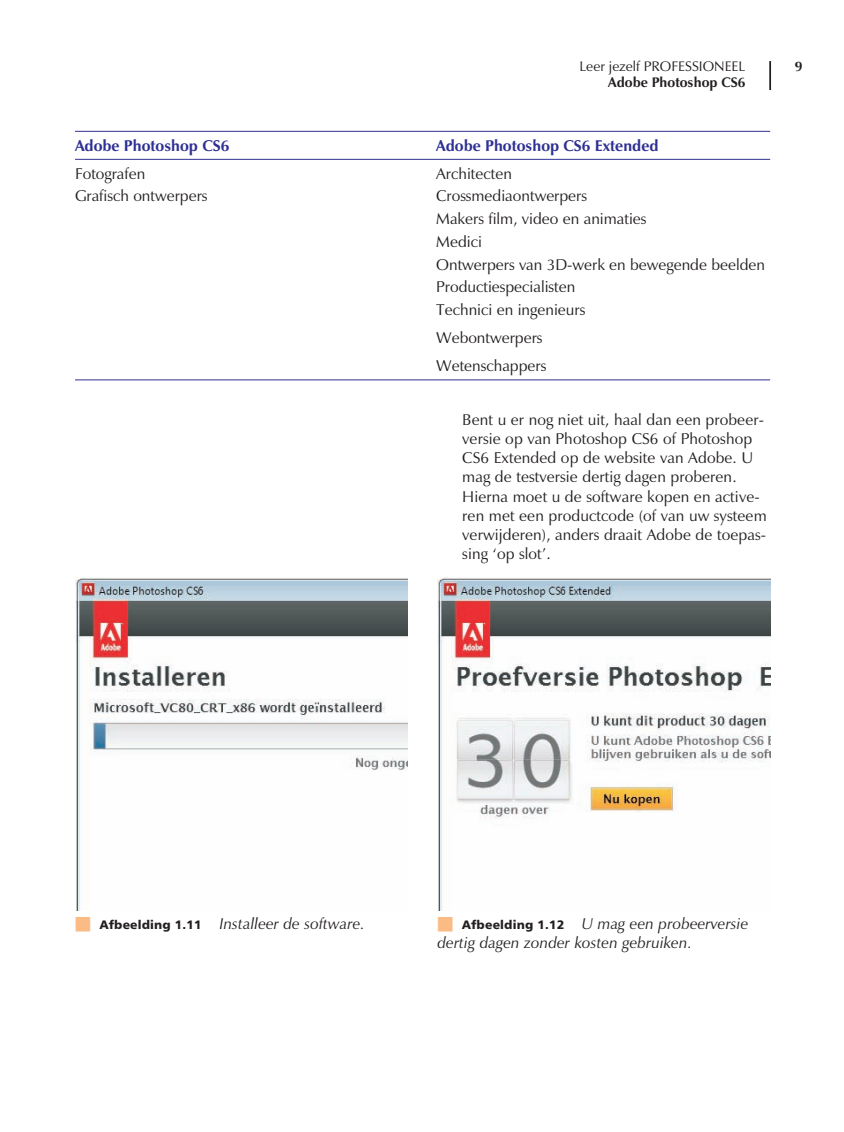
<style>
.page{position:relative;width:844px;height:1132px;background:#fff}
.page>*{position:absolute;margin:0;border:0;box-sizing:border-box;transform-origin:0 0}
.t1{font:15.75px/19.2px "Zapf Humanist 601 BT";letter-spacing:.005em;color:#231f20}
.t2{font:italic 15.75px/18.9px "Zapf Humanist 601 BT";letter-spacing:.01em;color:#231f20}
.t3{font:700 15.75px "Zapf Humanist 601 BT";color:#2e3092}
.t4{font:14px "Zapf Humanist 601 BT";color:#231f20}
.t5{font:700 14px "Zapf Humanist 601 BT";color:#231f20}
.s1{color:#fbbb85}
.s2{font-family:"Humanist 777 BT Black B";font-style:normal;font-size:12.25px}
</style>
<div class="page">
<svg style="left:769px;top:61px;width:1px;height:29px"></svg>
<hr style="left:75px;top:131px;width:694px;height:1px;background:#2e3092">
<hr style="left:75px;top:159px;width:694px;height:1px;background:#2e3092">
<hr style="left:75px;top:379px;width:694px;height:1px;background:#2e3092">
<img style="left:75px;top:577px;width:332px;height:333px">
<img style="left:437px;top:577px;width:332px;height:333px">
<p class="t4" style="left:579px;top:60px;width:167px">Leer jezelf PROFESSIONEEL</p>
<p class="t5" style="left:608px;top:77px;width:139px">Adobe Photoshop CS6</p>
<p class="t3" style="left:75px;top:139px;width:156px">Adobe Photoshop CS6</p>
<p class="t3" style="left:436px;top:139px;width:224px">Adobe Photoshop CS6 Extended</p>
<p class="t1" style="left:75px;top:165px;width:72px">Fotografen</p>
<p class="t1" style="left:436px;top:165px;width:77px">Architecten</p>
<p class="t1" style="left:75px;top:188px;width:134px">Grafisch ontwerpers</p>
<p class="t1" style="left:436px;top:186px;width:330px;line-height:22.8px">Crossmediaontwerpers<br>Makers film, video en animaties<br>Medici<br>Ontwerpers van 3D-werk en bewegende beelden<br>Productiespecialisten<br>Technici en ingenieurs</p>
<p class="t1" style="left:436px;top:325px;width:111px;line-height:28px">Webontwerpers<br>Wetenschappers</p>
<p class="t1" style="left:462px;top:411px;width:306px">Bent u er nog niet uit, haal dan een probeer&shy;versie op van Photoshop CS6 of Photoshop CS6 Extended op de website van Adobe. U mag de testversie dertig dagen proberen.<br>Hierna moet u de software kopen en active&shy;ren met een productcode (of van uw systeem verwijderen), anders draait Adobe de toepas&shy;sing ‘op slot’.</p>
<p class="t5" style="left:794px;top:60px;width:9px">9</p>
<p class="t2" style="left:75px;top:915px;width:291px"><span class="s1">■</span> <span class="s2">Afbeelding 1.11</span> Installeer de software.</p>
<p class="t2" style="left:437px;top:915px;width:312px"><span class="s1">■</span> <span class="s2">Afbeelding 1.12</span> U mag een probeerversie dertig dagen zonder kosten gebruiken.</p>
</div>
